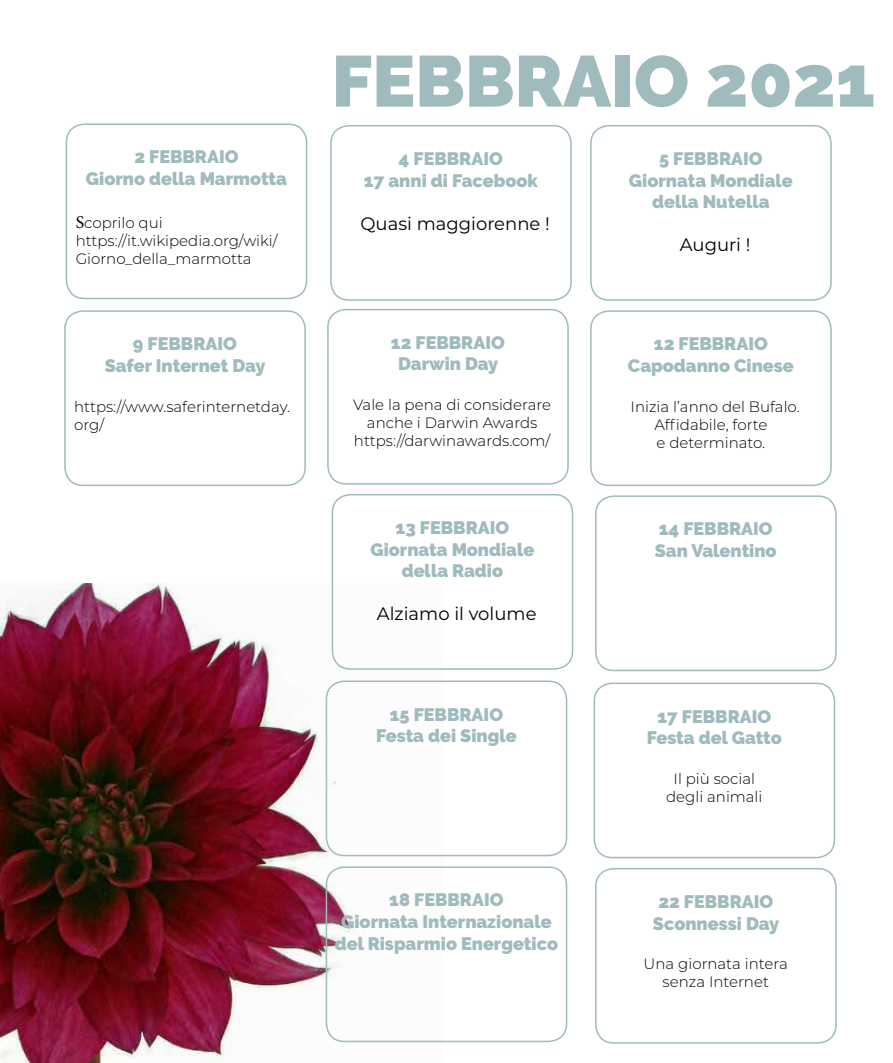
<style>
.page{position:relative;width:893px;height:1063px;background:#fff}
.page>*{position:absolute;margin:0;border:0;box-sizing:border-box;transform-origin:0 0}
.t1{font:900 72px "Raleway";color:#a0bbbd}
.t2{font:900 18px/21.6px "Raleway";color:#a0bbbd;text-align:center}
.t3{font:18px "Montserrat";color:#000}
.t4{font:300 15px/18px "Montserrat";color:#000;text-align:center}
.s1{font-family:"Minion Pro";font-weight:400;font-size:18px}
</style>
<div class="page">
<img style="left:0;top:583px;width:443px;height:480px">
<div style="left:590px;top:125px;width:242px;height:176px;border:2px solid #a0bbbd;border-radius:18px"></div>
<div style="left:590px;top:310px;width:242px;height:176px;border:2px solid #a0bbbd;border-radius:18px"></div>
<div style="left:332px;top:494px;width:241px;height:176px;border:2px solid #a0bbbd;border-radius:18px"></div>
<div style="left:326px;top:681px;width:241px;height:175px;border:2px solid #a0bbbd;border-radius:18px"></div>
<div style="left:326px;top:866px;width:241px;height:176px;border:2px solid #a0bbbd;border-radius:18px"></div>
<div style="left:595px;top:868px;width:242px;height:176px;border:2px solid #a0bbbd;border-radius:18px"></div>
<div style="left:595px;top:495px;width:242px;height:176px;border:2px solid #a0bbbd;border-radius:18px"></div>
<div style="left:594px;top:683px;width:241px;height:175px;border:2px solid #a0bbbd;border-radius:18px"></div>
<div style="left:64px;top:310px;width:242px;height:176px;border:2px solid #a0bbbd;border-radius:18px"></div>
<div style="left:327px;top:309px;width:242px;height:176px;border:2px solid #a0bbbd;border-radius:18px"></div>
<div style="left:330px;top:125px;width:242px;height:176px;border:2px solid #a0bbbd;border-radius:18px"></div>
<div style="left:66px;top:123px;width:241px;height:176px;border:2px solid #a0bbbd;border-radius:18px"></div>
<p class="t2" style="left:86px;top:146px;width:203px">2 FEBBRAIO<br>Giorno della Marmotta</p>
<p class="t4" style="left:76px;top:213px;width:203px;text-align:left"><span class="s1">S</span>coprilo qui https://it.wikipedia.org/wiki/<br>Giorno_della_marmotta</p>
<p class="t2" style="left:105px;top:333px;width:162px">9 FEBBRAIO<br>Safer Internet Day</p>
<p class="t4" style="left:74px;top:397px;width:217px;text-align:left">https://www.saferinternetday. org/</p>
<h1 class="t1" style="left:332px;top:40px;width:545px">FEBBRAIO 2021</h1>
<p class="t2" style="left:364px;top:148px;width:175px">4 FEBBRAIO<br>17 anni di Facebook</p>
<p class="t3" style="left:361px;top:211px;width:191px">Quasi maggiorenne !</p>
<p class="t2" style="left:391px;top:332px;width:116px">12 FEBBRAIO<br>Darwin Day</p>
<p class="t4" style="left:353px;top:395px;width:200px">Vale la pena di considerare anche i Darwin Awards https://darwinawards.com/</p>
<p class="t2" style="left:370px;top:517px;width:165px">13 FEBBRAIO<br>Giornata Mondiale della Radio</p>
<p class="t3" style="left:377px;top:602px;width:161px">Alziamo il volume</p>
<p class="t2" style="left:376px;top:703px;width:142px">15 FEBBRAIO<br>Festa dei Single</p>
<p class="t2" style="left:629px;top:148px;width:165px">5 FEBBRAIO<br>Giornata Mondiale della Nutella</p>
<p class="t3" style="left:680px;top:233px;width:72px">Auguri !</p>
<p class="t2" style="left:628px;top:333px;width:167px">12 FEBBRAIO<br>Capodanno Cinese</p>
<p class="t4" style="left:631px;top:397px;width:171px">Inizia l’anno del Bufalo.<br>Affidabile, forte<br>e determinato.</p>
<p class="t2" style="left:655px;top:518px;width:123px;text-align:left">14 FEBBRAIO<br>San Valentino</p>
<p class="t2" style="left:647px;top:705px;width:136px">17 FEBBRAIO<br>Festa del Gatto</p>
<p class="t4" style="left:666px;top:769px;width:98px">Il più social degli animali</p>
<p class="t2" style="left:335px;top:889px;width:225px">18 FEBBRAIO<br>Giornata Internazionale del Risparmio Energetico</p>
<p class="t2" style="left:653px;top:891px;width:128px;text-align:left">22 FEBBRAIO<br>Sconnessi Day</p>
<p class="t4" style="left:644px;top:954px;width:146px">Una giornata intera senza Internet</p>
</div>
